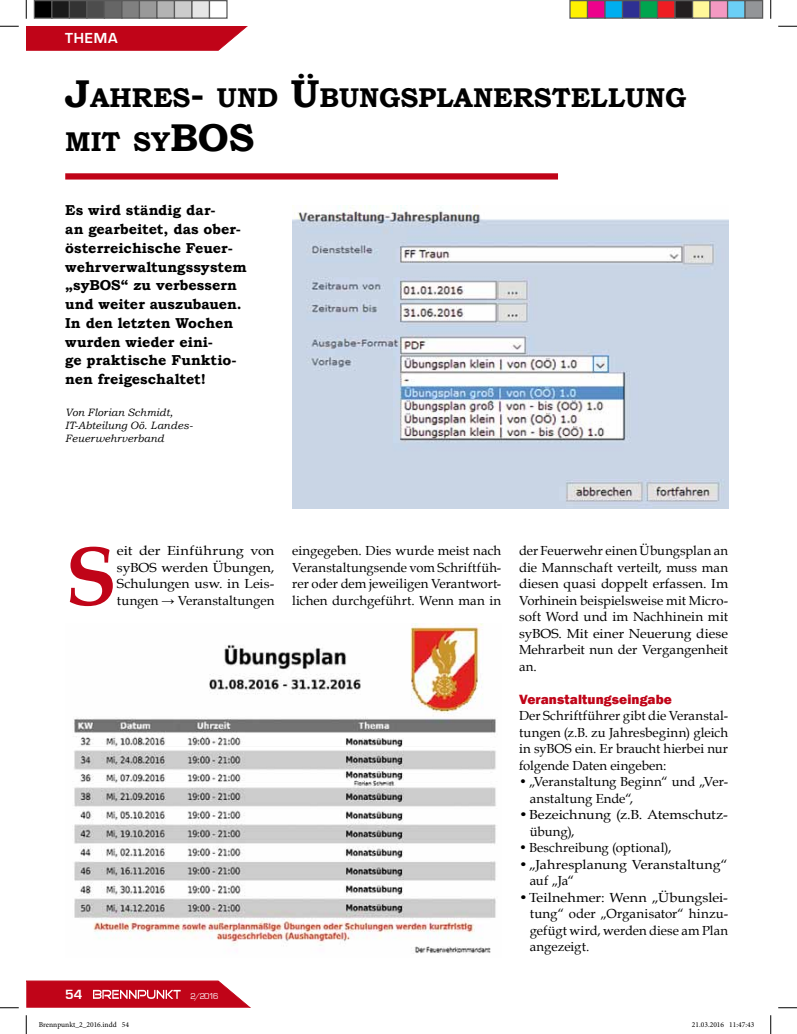
<style>
.page{position:relative;width:797px;height:1034px;background:#fff}
.page>*{position:absolute;margin:0;border:0;box-sizing:border-box;transform-origin:0 0}
.t1{font:700 84.38px "Book Antiqua";color:#c00418}
.t2{font:700 27.12px/43.8px "Bookman Old Style";color:#000}
.t3{font:700 15px "Eurostile";letter-spacing:.05em;color:#fff}
.t4{font:700 14.38px/18.8px "Bookman Old Style";color:#000}
.t5{font:800 13.75px "Franklin Gothic";letter-spacing:.005em;color:#c00418}
.t6{font:700 13.75px "Eurostile";color:#fff}
.t7{font:13.12px/16.5px "Book Antiqua";letter-spacing:.005em;color:#000;text-align:justify}
.t8{font:13.12px/16.5px "Book Antiqua";letter-spacing:.005em;color:#000;scale:1.09 1}
.t9{font:13.12px/16.5px "Book Antiqua";letter-spacing:.005em;color:#000;text-align:justify;scale:1.1 1}
.t10{font:13.12px/16.5px "Book Antiqua";letter-spacing:.005em;color:#000;scale:1.08 1}
.t11{font:italic 10.62px/13.1px "Bookman Old Style";letter-spacing:.01em;color:#000}
.t12{font:8.75px "Eurostile";color:#fff}
.t13{font:7.5px "Minion Pro";color:#000}
.s1{font-size:38.75px}
</style>
<div class="page">
<div style="left:65px;top:173px;width:493px;height:7px;background:#c00418"></div>
<img style="left:292px;top:205px;width:436px;height:303px">
<img style="left:74px;top:623px;width:422px;height:331px">
<svg style="left:26px;top:26px;width:222px;height:25px;background:#c41628"></svg>
<svg style="left:26px;top:980px;width:225px;height:28px;background:#c92b3b"></svg>
<svg style="left:0;top:25px;width:19px;height:2px"></svg>
<svg style="left:778px;top:25px;width:19px;height:2px"></svg>
<svg style="left:0;top:1007px;width:19px;height:2px"></svg>
<svg style="left:778px;top:1007px;width:19px;height:2px"></svg>
<svg style="left:25px;top:0;width:2px;height:19px"></svg>
<svg style="left:25px;top:1015px;width:2px;height:19px"></svg>
<svg style="left:770px;top:0;width:1px;height:19px"></svg>
<svg style="left:770px;top:1015px;width:1px;height:19px"></svg>
<div style="left:34px;top:1px;width:18px;height:17px;background:#000"></div>
<div style="left:34px;top:0;width:18px;height:19px;border:1px solid #595959"></div>
<div style="left:52px;top:1px;width:17px;height:17px;background:#1a1a1a"></div>
<div style="left:51px;top:0;width:19px;height:19px;border:1px solid #595959"></div>
<div style="left:69px;top:1px;width:18px;height:17px;background:#333"></div>
<div style="left:69px;top:0;width:19px;height:19px;border:1px solid #595959"></div>
<div style="left:87px;top:1px;width:17px;height:17px;background:#4d4d4d"></div>
<div style="left:86px;top:0;width:19px;height:19px;border:1px solid #595959"></div>
<div style="left:104px;top:1px;width:18px;height:17px;background:#666"></div>
<div style="left:104px;top:0;width:18px;height:19px;border:1px solid #595959"></div>
<div style="left:122px;top:1px;width:17px;height:17px;background:#808080"></div>
<div style="left:121px;top:0;width:19px;height:19px;border:1px solid #595959"></div>
<div style="left:139px;top:1px;width:18px;height:17px;background:#999"></div>
<div style="left:139px;top:0;width:19px;height:19px;border:1px solid #595959"></div>
<div style="left:157px;top:1px;width:17px;height:17px;background:#b3b3b3"></div>
<div style="left:156px;top:0;width:19px;height:19px;border:1px solid #595959"></div>
<div style="left:174px;top:1px;width:18px;height:17px;background:#ccc"></div>
<div style="left:174px;top:0;width:18px;height:19px;border:1px solid #595959"></div>
<div style="left:192px;top:1px;width:17px;height:17px;background:#e6e6e6"></div>
<div style="left:191px;top:0;width:19px;height:19px;border:1px solid #595959"></div>
<div style="left:209px;top:0;width:19px;height:19px;border:1px solid #595959"></div>
<div style="left:570px;top:1px;width:17px;height:17px;background:#fff101"></div>
<div style="left:569px;top:0;width:19px;height:19px;border:1px solid #595959"></div>
<div style="left:587px;top:1px;width:18px;height:17px;background:#ed028c"></div>
<div style="left:587px;top:0;width:18px;height:19px;border:1px solid #595959"></div>
<div style="left:605px;top:1px;width:17px;height:17px;background:#00aeef"></div>
<div style="left:604px;top:0;width:19px;height:19px;border:1px solid #595959"></div>
<div style="left:622px;top:1px;width:18px;height:17px;background:#2e3092"></div>
<div style="left:622px;top:0;width:18px;height:19px;border:1px solid #595959"></div>
<div style="left:640px;top:1px;width:17px;height:17px;background:#00a54f"></div>
<div style="left:639px;top:0;width:19px;height:19px;border:1px solid #595959"></div>
<div style="left:657px;top:1px;width:18px;height:17px;background:#ee1d23"></div>
<div style="left:657px;top:0;width:18px;height:19px;border:1px solid #595959"></div>
<div style="left:675px;top:1px;width:17px;height:17px;background:#231f20"></div>
<div style="left:674px;top:0;width:19px;height:19px;border:1px solid #595959"></div>
<div style="left:692px;top:1px;width:18px;height:17px;background:#fff79a"></div>
<div style="left:692px;top:0;width:18px;height:19px;border:1px solid #595959"></div>
<div style="left:710px;top:1px;width:17px;height:17px;background:#f499c2"></div>
<div style="left:709px;top:0;width:19px;height:19px;border:1px solid #595959"></div>
<div style="left:727px;top:1px;width:18px;height:17px;background:#6bcff6"></div>
<div style="left:727px;top:0;width:18px;height:19px;border:1px solid #595959"></div>
<div style="left:745px;top:1px;width:17px;height:17px;background:#939598"></div>
<div style="left:744px;top:0;width:19px;height:19px;border:1px solid #595959"></div>
<p class="t3" style="left:65px;top:30px;width:54px">THEMA</p>
<h2 class="t2" style="left:65px;top:76px;width:622px"><span class="s1">J</span>AHRES<span class="s1">-</span> UND <span class="s1">Ü</span>BUNGSPLANERSTELLUNG<br>MIT SY<span class="s1">BOS</span></h2>
<p class="t4" style="left:65px;top:201px;width:183px">Es wird ständig dar-<br>an gearbeitet, das ober&shy;österreichische Feuer&shy;wehrverwaltungssystem „syBOS“ zu verbessern und weiter auszubauen.<br>In den letzten Wochen wurden wieder eini-<br>ge praktische Funktio&shy;nen freigeschaltet!</p>
<p class="t11" style="left:65px;top:406px;width:129px">Von Florian Schmidt,<br>IT-Abteilung Oö. Landes-<br>Feuerwehrverband</p>
<h1 class="t1" style="left:65px;top:519px;width:53px">S</h1>
<p class="t9" style="left:117px;top:542px;width:145px">eit der Einführung von syBOS werden Übungen, Schulungen usw. in Leis&shy;tungen → Veranstaltungen</p>
<p class="t7" style="left:292px;top:542px;width:211px">eingegeben. Dies wurde meist nach Veranstaltungsende vom Schriftfüh&shy;rer oder dem jeweiligen Verantwort&shy;lichen durchgeführt. Wenn man in</p>
<p class="t7" style="left:519px;top:542px;width:211px">der Feuerwehr einen Übungsplan an die Mannschaft verteilt, muss man diesen quasi doppelt erfassen. Im Vorhinein beispielsweise mit Micro&shy;soft Word und im Nachhinein mit syBOS. Mit einer Neuerung diese Mehrarbeit nun der Vergangenheit an.</p>
<p class="t5" style="left:519px;top:690px;width:154px">Veranstaltungseingabe</p>
<p class="t7" style="left:519px;top:707px;width:211px">Der Schriftführer gibt die Veranstal&shy;tungen (z.B. zu Jahresbeginn) gleich in syBOS ein. Er braucht hierbei nur folgende Daten eingeben:</p>
<p class="t7" style="left:529px;top:773px;width:200px;text-indent:-11px">• „Veranstaltung Beginn“ und „Ver&shy;anstaltung Ende“,</p>
<p class="t8" style="left:529px;top:806px;width:183px;text-indent:-11px">•Bezeichnung (z.B. Atemschutz&shy;übung),</p>
<p class="t7" style="left:519px;top:839px;width:154px">• Beschreibung (optional),</p>
<p class="t10" style="left:529px;top:856px;width:185px;text-indent:-11px">•„Jahresplanung Veranstaltung“ auf „Ja“</p>
<p class="t8" style="left:529px;top:889px;width:184px;text-align:justify;text-indent:-11px">•Teilnehmer: Wenn „Übungslei&shy;tung“ oder „Organisator“ hinzu&shy;gefügt wird, werden diese am Plan angezeigt.</p>
<p class="t6" style="left:65px;top:987px;width:19px">54</p>
<p class="t12" style="left:190px;top:991px;width:30px">2/2016</p>
<p class="t13" style="left:39px;top:1019px;width:92px">Brennpunkt_2_2016.indd 54</p>
<p class="t13" style="left:692px;top:1019px;width:64px">21.03.2016 11:47:43</p>
</div>
